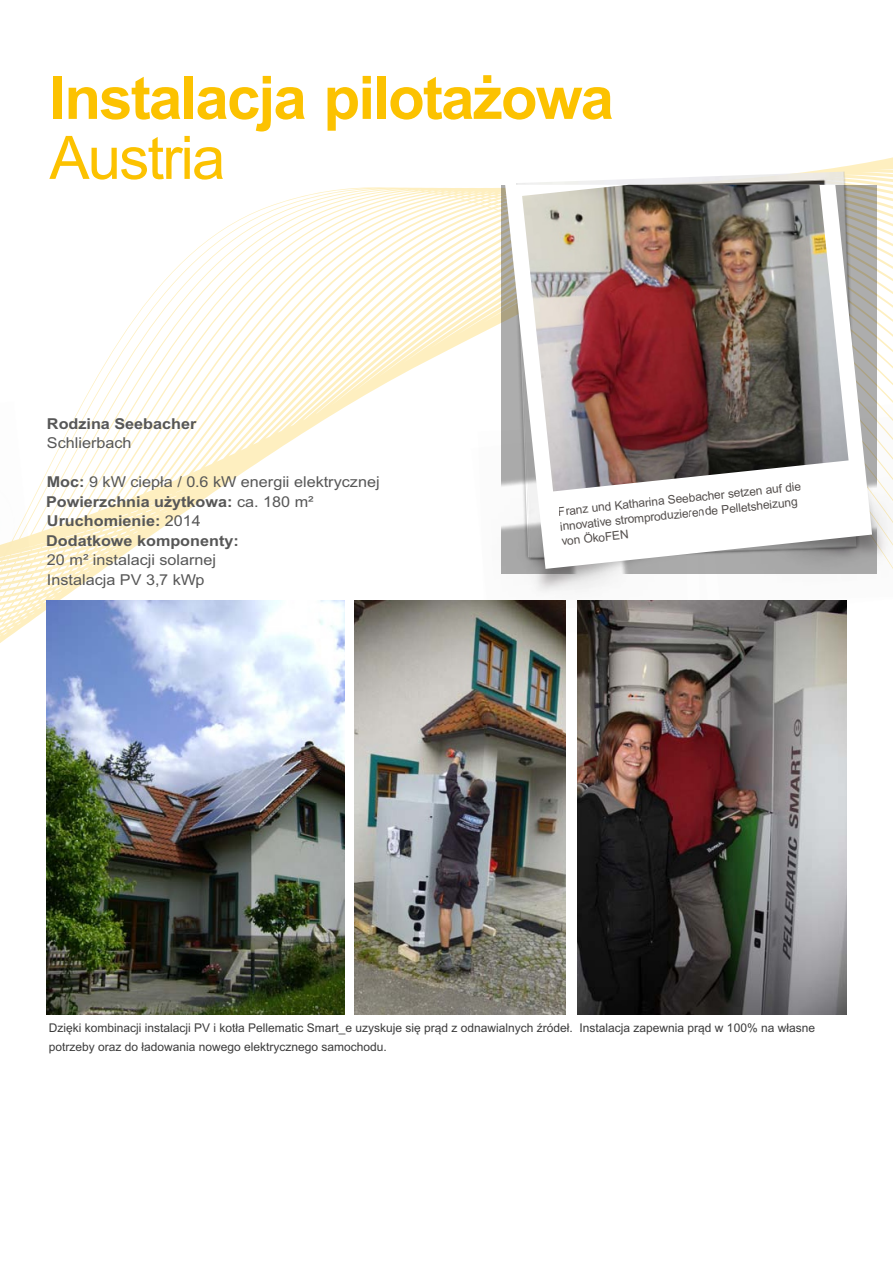
<style>
.page{position:relative;width:893px;height:1263px;background:#fff}
.page>*{position:absolute;margin:0;border:0;box-sizing:border-box;transform-origin:0 0}
.t1{font:700 60px "Arial";letter-spacing:-.03em;color:#fcc200}
.t2{font:60px "Arial";letter-spacing:-.03em;color:#fcc200}
.t3{font:700 15px/19.5px "Arial";color:#575757;scale:1.08 1}
.t4{font:15px/19.5px "Arial";color:#575757;scale:1.08 1}
.t5{font:12px/18.6px "Arial";color:#3b3b3b}
.t6{font:12px/15px "Arial";color:#544f4d}
.s1{font-weight:400}
</style>
<div class="page">
<svg style="left:0;top:187px;width:847px;height:654px"></svg>
<img style="left:0;top:401px;width:34px;height:197px">
<img style="left:471px;top:425px;width:106px;height:216px">
<img style="left:479px;top:157px;width:414px;height:449px">
<img style="left:522px;top:185px;width:327px;height:306px">
<img style="left:577px;top:600px;width:269px;height:415px">
<img style="left:47px;top:600px;width:298px;height:415px">
<img style="left:355px;top:600px;width:211px;height:415px">
<h1 class="t1" style="left:49px;top:75px;width:566px">Instalacja pilotażowa</h1>
<h1 class="t2" style="left:49px;top:135px;width:177px">Austria</h1>
<p class="t3" style="left:47px;top:415px;width:140px">Rodzina Seebacher</p>
<p class="t4" style="left:47px;top:435px;width:80px">Schlierbach</p>
<p class="t3" style="left:46px;top:474px;width:310px">Moc: <span class="s1">9 kW ciepła / 0.6 kW energii elektrycznej<br></span>Powierzchnia użytkowa: <span class="s1">ca. 180 m²<br></span>Uruchomienie: <span class="s1">2014<br></span>Dodatkowe komponenty:</p>
<p class="t4" style="left:47px;top:552px;width:158px">20 m² instalacji solarnej<br>Instalacja PV 3,7 kWp</p>
<p class="t6" style="left:558px;top:505px;width:245px;rotate:-6deg">Franz und Katharina Seebacher setzen auf die innovative stromproduzierende Pelletsheizung von ÖkoFEN</p>
<p class="t5" style="left:49px;top:1020px;width:768px">Dzięki kombinacji instalacji PV i kotła Pellematic Smart_e uzyskuje się prąd z odnawialnych źródeł. Instalacja zapewnia prąd w 100% na własne potrzeby oraz do ładowania nowego elektrycznego samochodu.</p>
</div>
